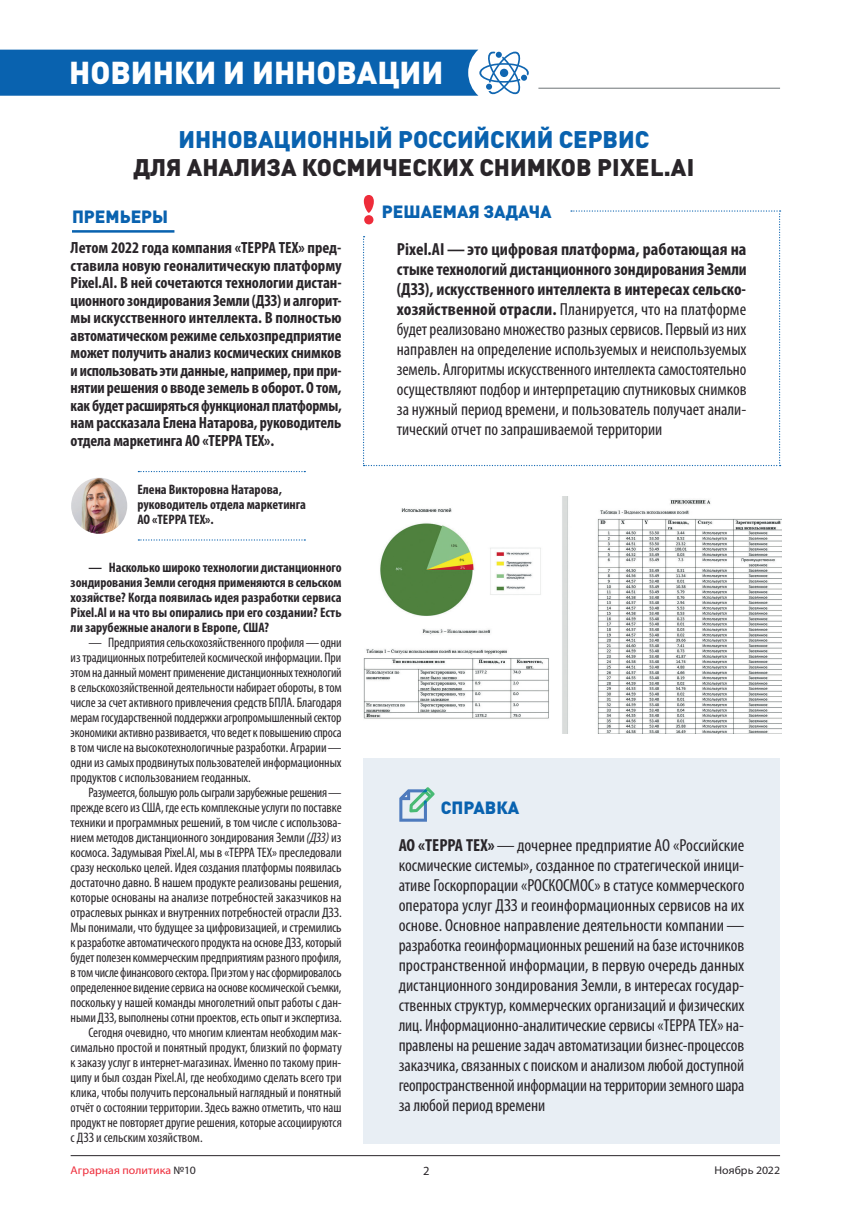
<style>
.page{position:relative;width:851px;height:1223px;background:#fff}
.page>*{position:absolute;margin:0;border:0;box-sizing:border-box;transform-origin:0 0}
.t1{font:900 31.25px "DIN Pro";color:#fff}
.t2{font:900 23.75px "DIN Pro";color:#292529}
.t3{font:900 23.75px "DIN Pro";color:#0962af}
.t4{font:condensed 17.5px/20px "Myriad Pro";letter-spacing:-.005em;color:#292529;text-align:justify}
.t5{font:900 17.5px "DIN Pro";color:#0962af}
.t6{font:700 condensed 16.25px/17.5px "Myriad Pro";letter-spacing:-.005em;color:#292529;text-align:justify}
.t7{font:condensed 13.75px/15px "Myriad Pro";letter-spacing:-.005em;color:#292529;text-align:justify}
.t8{font:700 condensed 13.75px/15px "Myriad Pro";color:#292529}
.t9{font:12.5px "Myriad Pro";color:#292529}
.t10{font:11.25px "Myriad Pro";letter-spacing:.005em;color:#ee2c3a;scale:1.05 1}
.t11{font:11.25px "Myriad Pro";letter-spacing:.005em;color:#292529;scale:1.05 1}
.s1{font-style:italic}
.s2{font-weight:700}
.s3{color:#292529}
</style>
<div class="page">
<hr style="left:71px;top:1155px;width:709px;height:1px;background:#292529">
<hr style="left:72px;top:230px;width:102px;height:3px;background:#0962af">
<img style="left:71px;top:478px;width:56px;height:56px;border-radius:28px">
<svg style="left:138px;top:471px;width:167px;height:1px"></svg>
<svg style="left:138px;top:539px;width:167px;height:1px"></svg>
<hr style="left:538px;top:88px;width:242px;height:1px;background:#6e7376">
<svg style="left:0;top:50px;width:528px;height:46px;background:#1d6fb5"></svg>
<svg style="left:363px;top:195px;width:417px;height:271px"></svg>
<div style="left:363px;top:758px;width:416px;height:386px;background:#e8eef4"></div>
<svg style="left:399px;top:787px;width:35px;height:34px"></svg>
<img style="left:364px;top:496px;width:417px;height:237px">
<h1 class="t1" style="left:69px;top:52px;width:375px">НОВИНКИ И ИННОВАЦИИ</h1>
<h2 class="t3" style="left:178px;top:123px;width:472px">ИННОВАЦИОННЫЙ РОССИЙСКИЙ СЕРВИС</h2>
<h2 class="t2" style="left:133px;top:151px;width:562px">ДЛЯ АНАЛИЗА КОСМИЧЕСКИХ СНИМКОВ PIXEL.AI</h2>
<p class="t5" style="left:72px;top:204px;width:98px">ПРЕМЬЕРЫ</p>
<p class="t6" style="left:71px;top:239px;width:272px">Летом 2022 года компания «ТЕРРА ТЕХ» пред&shy;ставила новую геоналитическую платформу Pixel.AI. В ней сочетаются технологии дистан&shy;ционного зондирования Земли (ДЗЗ) и алгорит&shy;мы искусственного интеллекта. В полностью автоматическом режиме сельхозпредприятие может получить анализ космических снимков и использовать эти данные, например, при при&shy;нятии решения о вводе земель в оборот. О том, как будет расширяться функционал платформы, нам рассказала Елена Натарова, руководитель отдела маркетинга АО «ТЕРРА ТЕХ».</p>
<p class="t8" style="left:137px;top:482px;width:170px">Елена Викторовна Натарова, руководитель отдела маркетинга<br>АО «ТЕРРА ТЕХ».</p>
<p class="t8" style="left:71px;top:560px;width:272px;text-align:justify;text-indent:18px">— Насколько широко технологии дистанционного зондирования Земли сегодня применяются в сельском хозяйстве? Когда появилась идея разработки сервиса Pixel.Al и на что вы опирались при его создании? Есть ли зарубежные аналоги в Европе, США?</p>
<p class="t7" style="left:71px;top:635px;width:272px;text-indent:18px">— Предприятия сельскохозяйственного профиля—одни из традиционных потребителей космической информации. При этом на данный момент применение дистанционных технологий в сельскохозяйственной деятельности набирает обороты, в том числе за счет активного привлечения средств БПЛА. Благодаря мерам государственной поддержки агропромышленный сектор экономики активно развивается, что ведет к повышению спроса в том числе на высокотехнологичные разработки. Аграрии— одни из самых продвинутых пользователей информационных продуктов с использованием геоданных.</p>
<p class="t7" style="left:88px;top:785px;width:255px">Разумеется, большую роль сыграли зарубежные решения—</p>
<p class="t7" style="left:71px;top:800px;width:272px">прежде всего из США, где есть комплексные услуги по поставке</p>
<p class="t7" style="left:71px;top:815px;width:272px">техники и программных решений, в том числе с использова-</p>
<p class="t7" style="left:71px;top:830px;width:272px">нием методов дистанционного зондирования Земли <span class="s1">(ДЗЗ)</span> из</p>
<p class="t7" style="left:71px;top:845px;width:272px">космоса. Задумывая Pixel.AI, мы в «ТЕРРА ТЕХ» преследовали</p>
<p class="t7" style="left:71px;top:860px;width:272px">сразу несколько целей. Идея создания платформы появилась</p>
<p class="t7" style="left:71px;top:875px;width:272px">достаточно давно. В нашем продукте реализованы решения,</p>
<p class="t7" style="left:71px;top:890px;width:272px">которые основаны на анализе потребностей заказчиков на</p>
<p class="t7" style="left:71px;top:905px;width:272px">отраслевых рынках и внутренних потребностей отрасли ДЗЗ.</p>
<p class="t7" style="left:71px;top:920px;width:272px">Мы понимали, что будущее за цифровизацией, и стремились</p>
<p class="t7" style="left:71px;top:935px;width:272px">к разработке автоматического продукта на основе ДЗЗ, который</p>
<p class="t7" style="left:71px;top:950px;width:272px">будет полезен коммерческим предприятиям разного профиля,</p>
<p class="t7" style="left:71px;top:965px;width:272px">в том числе финансового сектора. При этом у нас сформировалось</p>
<p class="t7" style="left:71px;top:980px;width:272px">определенное видение сервиса на основе космической съемки,</p>
<p class="t7" style="left:71px;top:995px;width:272px">поскольку у нашей команды многолетний опыт работы с дан-</p>
<p class="t7" style="left:71px;top:1010px;width:272px">ными ДЗЗ, выполнены сотни проектов, есть опыт и экспертиза.</p>
<p class="t7" style="left:88px;top:1025px;width:255px">Сегодня очевидно, что многим клиентам необходим мак-</p>
<p class="t7" style="left:71px;top:1040px;width:272px">симально простой и понятный продукт, близкий по формату</p>
<p class="t7" style="left:71px;top:1055px;width:272px">к заказу услуг в интернет-магазинах. Именно по такому прин-</p>
<p class="t7" style="left:71px;top:1070px;width:272px">ципу и был создан Pixel.AI, где необходимо сделать всего три</p>
<p class="t7" style="left:71px;top:1085px;width:272px">клика, чтобы получить персональный наглядный и понятный</p>
<p class="t7" style="left:71px;top:1100px;width:272px">отчёт о состоянии территории. Здесь важно отметить, что наш</p>
<p class="t7" style="left:71px;top:1115px;width:272px">продукт не повторяет другие решения, которые ассоциируются</p>
<p class="t7" style="left:71px;top:1130px;width:133px">с ДЗЗ и сельским хозяйством.</p>
<p class="t5" style="left:382px;top:200px;width:171px">РЕШАЕМАЯ ЗАДАЧА</p>
<p class="t4" style="left:396px;top:239px;width:351px"><span class="s2">Pixel.AI—это цифровая платформа, работающая на стыке технологий дистанционного зондирования Земли (ДЗЗ), искусственного интеллекта в интересах сельско&shy;хозяйственной отрасли.</span> Планируется, что на платформе будет реализовано множество разных сервисов. Первый из них направлен на определение используемых и неиспользуемых земель. Алгоритмы искусственного интеллекта самостоятельно осуществляют подбор и интерпретацию спутниковых снимков за нужный период времени, и пользователь получает анали&shy;тический отчет по запрашиваемой территории</p>
<p class="t5" style="left:441px;top:795px;width:80px">СПРАВКА</p>
<p class="t4" style="left:398px;top:835px;width:347px"><span class="s2">АО «ТЕРРА ТЕХ»</span>—дочернее предприятие АО «Российские космические системы», созданное по стратегической иници&shy;ативе Госкорпорации «РОСКОСМОС» в статусе коммерческого оператора услуг ДЗЗ и геоинформационных сервисов на их основе. Основное направление деятельности компании— разработка геоинформационных решений на базе источников пространственной информации, в первую очередь данных дистанционного зондирования Земли, в интересах государ&shy;ственных структур, коммерческих организаций и физических лиц. Информационно- аналитические сервисы «ТЕРРА ТЕХ» на&shy;правлены на решение задач автоматизации бизнес- процессов заказчика, связанных с поиском и анализом любой доступной геопространственной информации на территории земного шара за любой период времени</p>
<p class="t10" style="left:71px;top:1164px;width:121px">Аграрная политика <span class="s3">№10</span></p>
<p class="t9" style="left:423px;top:1163px;width:8px">2</p>
<p class="t11" style="left:714px;top:1164px;width:64px">Ноябрь 2022</p>
</div>
